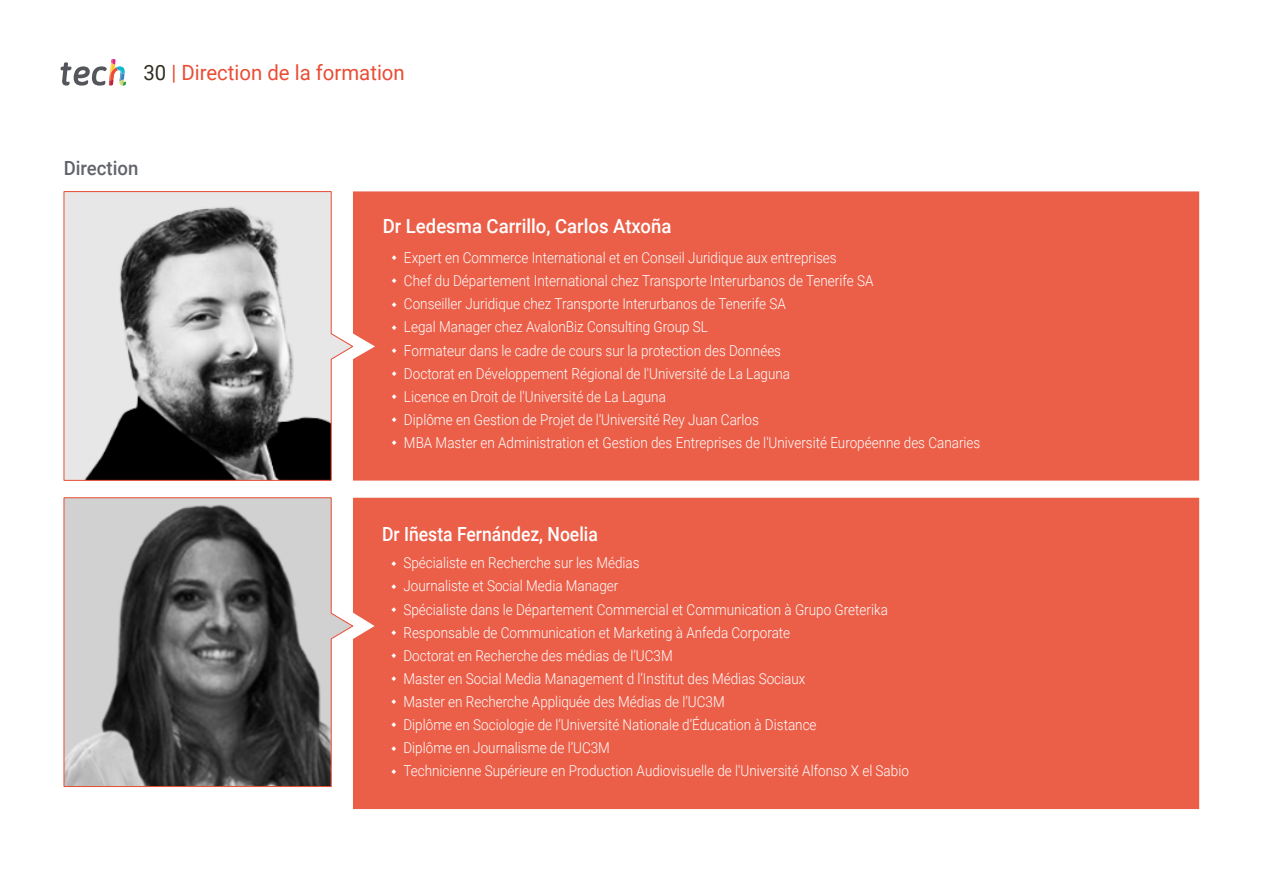
<style>
.page{position:relative;width:1263px;height:893px;background:#fff}
.page>*{position:absolute;margin:0;border:0;box-sizing:border-box;transform-origin:0 0}
.t1{font:21px "Roboto";color:#e94d35}
.t2{font:500 19.5px "Roboto";color:#fff;scale:.95 1}
.t3{font:500 19.5px "Roboto";color:#fff;scale:.9 1}
.t4{font:500 19.5px "Roboto";color:#61646a;scale:.95 1}
.t5{font:300 15px/23.1px "Roboto";color:#fff;scale:.9 1}
.s1{color:#312e20}
</style>
<div class="page">
<svg style="left:61px;top:59px;width:65px;height:27px"></svg>
<svg style="left:64px;top:497px;width:289px;height:290px;background:#807e7e"></svg>
<div style="left:353px;top:498px;width:846px;height:311px;background:#eb5f49"></div>
<div style="left:353px;top:191px;width:846px;height:290px;background:#eb5f49"></div>
<svg style="left:64px;top:191px;width:289px;height:290px;background:#a3a1a1"></svg>
<svg style="left:392px;top:561px;width:4px;height:5px"></svg>
<svg style="left:392px;top:584px;width:4px;height:5px"></svg>
<svg style="left:392px;top:607px;width:4px;height:5px"></svg>
<svg style="left:392px;top:630px;width:4px;height:5px"></svg>
<svg style="left:392px;top:653px;width:4px;height:5px"></svg>
<svg style="left:392px;top:676px;width:4px;height:5px"></svg>
<svg style="left:392px;top:699px;width:4px;height:5px"></svg>
<svg style="left:392px;top:723px;width:4px;height:5px"></svg>
<svg style="left:392px;top:746px;width:4px;height:5px"></svg>
<svg style="left:392px;top:769px;width:4px;height:5px"></svg>
<svg style="left:392px;top:255px;width:5px;height:5px"></svg>
<svg style="left:392px;top:279px;width:5px;height:5px"></svg>
<svg style="left:392px;top:302px;width:5px;height:5px"></svg>
<svg style="left:392px;top:325px;width:5px;height:5px"></svg>
<svg style="left:392px;top:348px;width:5px;height:5px"></svg>
<svg style="left:392px;top:371px;width:5px;height:5px"></svg>
<svg style="left:392px;top:394px;width:5px;height:5px"></svg>
<svg style="left:392px;top:417px;width:5px;height:5px"></svg>
<svg style="left:392px;top:440px;width:5px;height:5px"></svg>
<h1 class="t1" style="left:144px;top:57px;width:263px"><span class="s1">30</span> | Direction de la formation</h1>
<h2 class="t4" style="left:64px;top:154px;width:80px">Direction</h2>
<h2 class="t2" style="left:383px;top:212px;width:305px">Dr Ledesma Carrillo, Carlos Atxoña</h2>
<p class="t5" style="left:404px;top:246px;width:642px">Expert en Commerce International et en Conseil Juridique aux entreprises<br>Chef du Département International chez Transporte Interurbanos de Tenerife SA<br>Conseiller Juridique chez Transporte Interurbanos de Tenerife SA<br>Legal Manager chez AvalonBiz Consulting Group SL<br>Formateur dans le cadre de cours sur la protection des Données<br>Doctorat en Développement Régional de l'Université de La Laguna<br>Licence en Droit de l'Université de La Laguna<br>Diplôme en Gestion de Projet de l'Université Rey Juan Carlos<br>MBA Master en Administration et Gestion des Entreprises de l'Université Européenne des Canaries</p>
<h2 class="t3" style="left:382px;top:520px;width:241px">Dr Iñesta Fernández, Noelia</h2>
<p class="t5" style="left:403px;top:551px;width:563px">Spécialiste en Recherche sur les Médias<br>Journaliste et Social Media Manager<br>Spécialiste dans le Département Commercial et Communication à Grupo Greterika Responsable de Communication et Marketing à Anfeda Corporate<br>Doctorat en Recherche des médias de l’UC3M<br>Master en Social Media Management d l’Institut des Médias Sociaux<br>Master en Recherche Appliquée des Médias de l’UC3M<br>Diplôme en Sociologie de l’Université Nationale d’Éducation à Distance<br>Diplôme en Journalisme de l’UC3M<br>Technicienne Supérieure en Production Audiovisuelle de l'Université Alfonso X el Sabio</p>
</div>
